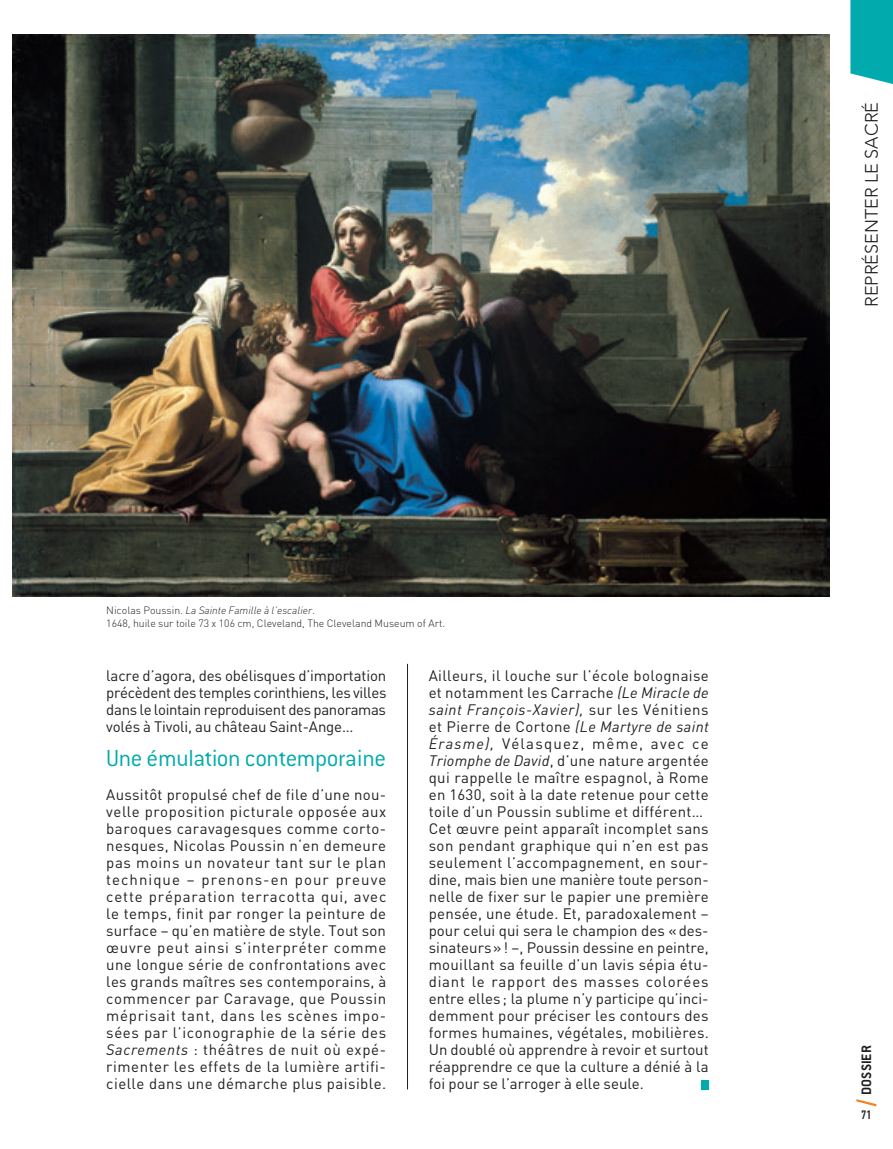
<style>
.page{position:relative;width:893px;height:1149px;background:#fff}
.page>*{position:absolute;margin:0;border:0;box-sizing:border-box;transform-origin:0 0}
.t1{font:300 25.5px "Conduit ITC";letter-spacing:-.015em;color:#00aaad}
.t2{font:300 18px "Avenir";color:#231f20}
.t3{font:15px/17px "DIN";letter-spacing:.015em;color:#231f20;text-align:justify}
.t4{font:700 15px "Conduit ITC";color:#231f20}
.t5{font:700 12px "DIN Cond";color:#231f20}
.t6{font:300 10.5px/12.6px "DIN";color:#231f20}
.s1{font-style:italic}
</style>
<div class="page">
<svg style="left:850px;top:0;width:43px;height:84px;background:#12b0b2"></svg>
<svg style="left:856px;top:1099px;width:20px;height:7px"></svg>
<hr style="left:407px;top:663px;width:1px;height:426px;background:#231f20">
<div style="left:701px;top:1079px;width:8px;height:10px;background:#00aaad"></div>
<img style="left:12px;top:34px;width:817px;height:562px">
<p class="t6" style="left:106px;top:603px;width:340px">Nicolas Poussin. <span class="s1">La Sainte Famille à l’escalier</span>.<br>1648, huile sur toile 73 x 106 cm, Cleveland, The Cleveland Museum of Art.</p>
<p class="t3" style="left:106px;top:666px;width:282px">lacre d’agora, des obélisques d’importation précèdent des temples corinthiens, les villes dans le lointain reproduisent des panoramas volés à Tivoli, au château Saint-Ange…</p>
<h1 class="t1" style="left:106px;top:742px;width:281px">Une émulation contemporaine</h1>
<p class="t3" style="left:106px;top:785px;width:282px">Aussitôt propulsé chef de file d’une nou&shy;velle proposition picturale opposée aux baroques caravagesques comme corto&shy;nesques, Nicolas Poussin n‘en demeure pas moins un novateur tant sur le plan technique – prenons-en pour preuve cette préparation terracotta qui, avec le temps, finit par ronger la peinture de surface – qu’en matière de style. Tout son œuvre peut ainsi s’interpréter comme une longue série de confrontations avec les grands maîtres ses contemporains, à commencer par Caravage, que Poussin méprisait tant, dans les scènes impo&shy;sées par l’iconographie de la série des <span class="s1">Sacrements</span> : théâtres de nuit où expé&shy;rimenter les effets de la lumière artifi&shy;cielle dans une démarche plus paisible.</p>
<p class="t3" style="left:429px;top:666px;width:282px;text-align:left">Ailleurs, il louche sur l’école bolognaise et notamment les Carrache <span class="s1">(Le Miracle de saint François-Xavier),</span> sur les Vénitiens et Pierre de Cortone <span class="s1">(Le Martyre de saint Érasme),</span> Vélasquez, même, avec ce <span class="s1">Triomphe de David</span>, d’une nature argentée qui rappelle le maître espagnol, à Rome en 1630, soit à la date retenue pour cette toile d’un Poussin sublime et différent… Cet œuvre peint apparaît incomplet sans son pendant graphique qui n’en est pas seulement l’accompagnement, en sour&shy;dine, mais bien une manière toute person&shy;nelle de fixer sur le papier une première pensée, une étude. Et, paradoxalement – pour celui qui sera le champion des «des&shy;sinateurs»! –, Poussin dessine en peintre, mouillant sa feuille d’un lavis sépia étu&shy;diant le rapport des masses colorées entre elles ; la plume n’y participe qu’inci&shy;demment pour préciser les contours des formes humaines, végétales, mobilières.<br>Un doublé où apprendre à revoir et surtout réapprendre ce que la culture a dénié à la foi pour se l’arroger à elle seule.</p>
<p class="t2" style="left:861px;top:307px;width:204px;rotate:-90deg">Représenter le sacré</p>
<p class="t4" style="left:857px;top:1094px;width:47px;rotate:-90deg">Dossier</p>
<p class="t5" style="left:862px;top:1107px;width:11px">71</p>
</div>
